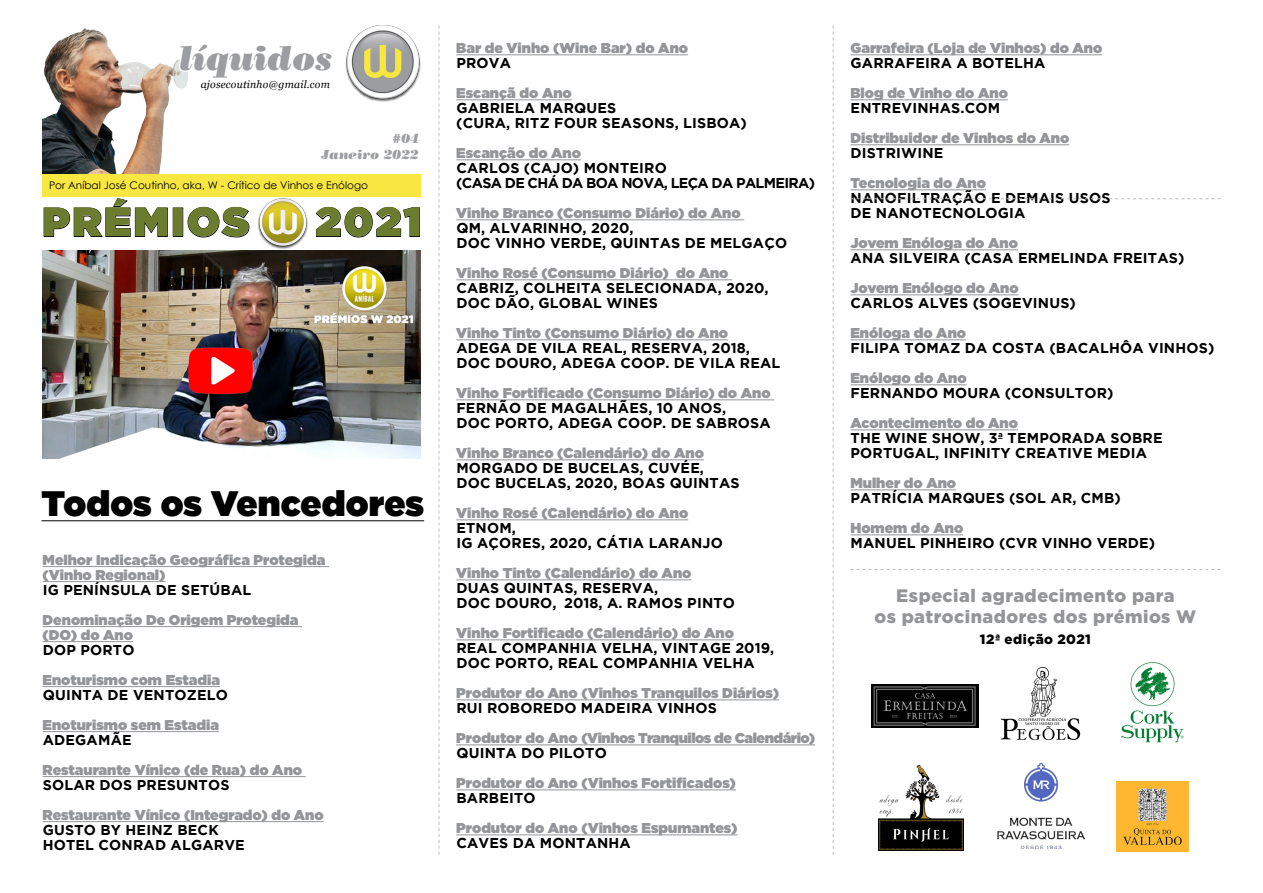
<style>
.page{position:relative;width:1263px;height:893px;background:#fff}
.page>*{position:absolute;margin:0;border:0;box-sizing:border-box;transform-origin:0 0}
.t1{font:40.5px "Gotham Ultra";letter-spacing:.065em;color:#6b7c2f}
.t2{font:35.25px "Gotham Ultra";letter-spacing:.005em;color:#000}
.t3{font:italic 34.5px "Bodoni Poster";color:#9b9da0}
.t4{font:900 18px/21px "Gotham HTF";letter-spacing:.025em;color:#939598;text-align:center}
.t5{font:700 14.25px/15px "Gotham";letter-spacing:.015em;color:#000}
.t6{font:900 14.25px/15px "Gotham";color:#939598}
.t7{font:700 14.25px/15px "Gotham";letter-spacing:-.045em;color:#000}
.t8{font:900 14.25px "Gotham";letter-spacing:-.03em;color:#939598}
.t9{font:900 13.5px "Gotham HTF";letter-spacing:.035em;color:#000}
.t10{font:italic 13.2px/15.9px "Bodoni Poster";color:#9b9da0;text-align:right}
.t11{font:10.5px "Century Gothic";color:#000}
.t12{font:italic 10.5px "Georgia";letter-spacing:.02em;color:#000}
</style>
<div class="page">
<hr style="left:456px;top:55px;width:232px;height:1px;background:#939598">
<hr style="left:456px;top:100px;width:116px;height:1px;background:#939598">
<hr style="left:456px;top:160px;width:125px;height:1px;background:#939598">
<hr style="left:456px;top:220px;width:288px;height:1px;background:#939598">
<hr style="left:456px;top:280px;width:276px;height:1px;background:#939598">
<hr style="left:456px;top:340px;width:272px;height:1px;background:#939598">
<hr style="left:456px;top:400px;width:318px;height:1px;background:#939598">
<hr style="left:456px;top:460px;width:248px;height:1px;background:#939598">
<hr style="left:456px;top:520px;width:232px;height:1px;background:#939598">
<hr style="left:456px;top:580px;width:235px;height:1px;background:#939598">
<hr style="left:456px;top:640px;width:278px;height:1px;background:#939598">
<hr style="left:456px;top:700px;width:323px;height:1px;background:#939598">
<hr style="left:456px;top:745px;width:359px;height:1px;background:#939598">
<hr style="left:456px;top:790px;width:280px;height:1px;background:#939598">
<hr style="left:456px;top:835px;width:281px;height:1px;background:#939598">
<hr style="left:43px;top:566px;width:286px;height:1px;background:#939598">
<hr style="left:43px;top:581px;width:123px;height:1px;background:#939598">
<hr style="left:43px;top:626px;width:259px;height:1px;background:#939598">
<hr style="left:43px;top:641px;width:90px;height:1px;background:#939598">
<hr style="left:43px;top:686px;width:177px;height:1px;background:#939598">
<hr style="left:43px;top:731px;width:176px;height:1px;background:#939598">
<hr style="left:43px;top:776px;width:263px;height:1px;background:#939598">
<hr style="left:43px;top:821px;width:281px;height:1px;background:#939598">
<svg style="left:439px;top:26px;width:1px;height:829px"></svg>
<svg style="left:833px;top:26px;width:1px;height:829px"></svg>
<hr style="left:850px;top:55px;width:252px;height:1px;background:#939598">
<hr style="left:850px;top:100px;width:158px;height:1px;background:#939598">
<hr style="left:850px;top:145px;width:219px;height:1px;background:#939598">
<hr style="left:850px;top:190px;width:136px;height:1px;background:#939598">
<hr style="left:850px;top:250px;width:168px;height:1px;background:#939598">
<hr style="left:850px;top:295px;width:168px;height:1px;background:#939598">
<hr style="left:850px;top:340px;width:116px;height:1px;background:#939598">
<hr style="left:850px;top:385px;width:117px;height:1px;background:#939598">
<hr style="left:850px;top:430px;width:168px;height:1px;background:#939598">
<hr style="left:850px;top:490px;width:106px;height:1px;background:#939598">
<hr style="left:850px;top:535px;width:113px;height:1px;background:#939598">
<svg style="left:850px;top:198px;width:370px;height:1px"></svg>
<svg style="left:850px;top:569px;width:370px;height:1px"></svg>
<hr style="left:41px;top:520px;width:383px;height:1px;background:#000">
<img style="left:43px;top:28px;width:143px;height:146px">
<div style="left:345px;top:26px;width:76px;height:76px;background:#000;opacity:.65"></div>
<img style="left:347px;top:26px;width:74px;height:75px">
<svg style="left:178px;top:41px;width:10px;height:45px"></svg>
<div style="left:43px;top:174px;width:378px;height:23px;background:#f7e740"></div>
<svg style="left:43px;top:198px;width:125px;height:39px"></svg>
<div style="left:173px;top:208px;width:10px;height:28px;border:1px solid #000"></div>
<svg style="left:187px;top:207px;width:63px;height:31px"></svg>
<svg style="left:316px;top:207px;width:104px;height:31px"></svg>
<img style="left:258px;top:198px;width:50px;height:51px">
<img style="left:43px;top:250px;width:378px;height:208px">
<img style="left:1121px;top:662px;width:63px;height:81px">
<img style="left:1000px;top:666px;width:81px;height:75px">
<img style="left:871px;top:685px;width:107px;height:42px">
<img style="left:878px;top:765px;width:86px;height:86px">
<img style="left:1117px;top:781px;width:71px;height:71px">
<img style="left:997px;top:763px;width:87px;height:86px">
<h3 class="t3" style="left:179px;top:37px;width:155px">líquidos</h3>
<p class="t12" style="left:201px;top:78px;width:131px">ajosecoutinho@gmail.com</p>
<p class="t10" style="left:321px;top:131px;width:99px">#04<br>Janeiro 2022</p>
<p class="t11" style="left:49px;top:178px;width:320px">Por Aníbal José Coutinho, aka, W - Crítico de Vinhos e Enólogo</p>
<h1 class="t1" style="left:43px;top:199px;width:208px">PRÉMIOS</h1>
<h1 class="t1" style="left:316px;top:199px;width:107px">2021</h1>
<h2 class="t2" style="left:41px;top:484px;width:384px">Todos os Vencedores</h2>
<p class="t6" style="left:43px;top:552px;width:284px">Melhor Indicação Geográfica Protegida (Vinho Regional)</p>
<p class="t5" style="left:43px;top:582px;width:210px">IG PENÍNSULA DE SETÚBAL</p>
<p class="t6" style="left:43px;top:612px;width:257px">Denominação De Origem Protegida (DO) do Ano</p>
<p class="t5" style="left:43px;top:642px;width:93px">DO P PORTO</p>
<p class="t6" style="left:43px;top:672px;width:179px">Enoturismo com Estadia</p>
<p class="t5" style="left:43px;top:687px;width:187px">QUINTA DE VENTOZELO</p>
<p class="t6" style="left:43px;top:717px;width:178px">Enoturismo sem Estadia</p>
<p class="t5" style="left:43px;top:732px;width:90px">ADEGAMÃE</p>
<p class="t6" style="left:43px;top:762px;width:261px">Restaurante Vínico (de Rua) do Ano</p>
<p class="t5" style="left:43px;top:777px;width:187px">SOLAR DOS PRESUNTOS</p>
<p class="t6" style="left:43px;top:807px;width:283px">Restaurante Vínico (Integrado) do Ano</p>
<p class="t5" style="left:43px;top:822px;width:204px">GUSTO BY H EINZ BECK<br>HOTEL CONRAD ALGARVE</p>
<p class="t6" style="left:456px;top:40px;width:233px">Bar de Vinho (Wine Bar) do Ano</p>
<p class="t5" style="left:456px;top:55px;width:56px">PROVA</p>
<p class="t6" style="left:456px;top:85px;width:117px">Escançã do Ano</p>
<p class="t5" style="left:456px;top:100px;width:292px">GABRIELA MARQUES<br>(CURA, RITZ FOUR SEASONS, LISBOA)</p>
<p class="t6" style="left:456px;top:145px;width:126px">Escanção do Ano</p>
<p class="t7" style="left:456px;top:160px;width:360px">CARLOS (CAJO) MONTEIRO<br>(CASA DE CHÁ DA BOA N OVA, LEÇA DA PALM EIRA)</p>
<p class="t6" style="left:456px;top:205px;width:286px">Vinho Branco (Consumo Diário) do Ano</p>
<p class="t5" style="left:456px;top:220px;width:332px">QM, ALVARINHO, 2020,<br>DOC VINHO VERDE, QUINTAS DE MELGAÇO</p>
<p class="t6" style="left:456px;top:265px;width:274px">Vinho Rosé (Consumo Diário) do Ano</p>
<p class="t5" style="left:456px;top:280px;width:314px">CABRIZ, COLHEITA SELECIONADA, 2020,<br>DOC DÃO, GLOBAL WINES</p>
<p class="t6" style="left:456px;top:325px;width:273px">Vinho Tinto (Consumo Diário) do Ano</p>
<p class="t5" style="left:456px;top:340px;width:326px">ADEGA DE VILA REAL, RESERVA, 2018,<br>DOC DOURO, ADEGA COOP. DE VILA REAL</p>
<p class="t6" style="left:456px;top:385px;width:316px">Vinho Fortificado (Consumo Diário) do Ano</p>
<p class="t5" style="left:456px;top:400px;width:316px">FERNÃO DE MAGALHÃES, 10 ANOS,<br>DOC PORTO, ADEGA COOP. DE SABROSA</p>
<p class="t6" style="left:456px;top:445px;width:249px">Vinho Branco (Calendário) do Ano</p>
<p class="t5" style="left:456px;top:460px;width:285px">MORGADO DE BUCELAS, CUVÉE,<br>DOC BUCELAS, 2020, BOAS QUINTAS</p>
<p class="t6" style="left:456px;top:505px;width:233px">Vinho Rosé (Calendário) do Ano</p>
<p class="t5" style="left:456px;top:520px;width:268px">ETNOM,<br>I G AÇORES, 2020, CÁTIA LARANJO</p>
<p class="t6" style="left:456px;top:565px;width:237px">Vinho Tinto (Calendário) do Ano</p>
<p class="t5" style="left:456px;top:580px;width:280px">DUAS QUINTAS, RESERVA,<br>DOC DOURO, 2018, A. RAM OS PINTO</p>
<p class="t6" style="left:456px;top:625px;width:279px">Vinho Fortificado (Calendário) do Ano</p>
<p class="t5" style="left:456px;top:640px;width:319px">REAL COMPANHIA VELHA, VINTAGE 2019,<br>DOC PORTO, REAL COMPANHIA VELHA</p>
<p class="t6" style="left:456px;top:685px;width:324px">Produtor do Ano (Vinhos Tranquilos Diários)</p>
<p class="t5" style="left:456px;top:700px;width:262px">RUI ROBOREDO MADEIRA VINHOS</p>
<p class="t8" style="left:456px;top:730px;width:360px">Produtor do Ano (Vinhos Tranquilos de Calendário)</p>
<p class="t5" style="left:456px;top:745px;width:152px">QUINTA DO PILOTO</p>
<p class="t6" style="left:456px;top:775px;width:281px">Produtor do Ano (Vinhos Fortificados)</p>
<p class="t5" style="left:456px;top:790px;width:81px">BARBEITO</p>
<p class="t6" style="left:456px;top:820px;width:283px">Produtor do Ano (Vinhos Espumantes)</p>
<p class="t5" style="left:456px;top:835px;width:176px">CAVES DA MONTANHA</p>
<p class="t6" style="left:850px;top:40px;width:253px">Garrafeira (Loja de Vinhos) do Ano</p>
<p class="t5" style="left:850px;top:55px;width:196px">GARRAFEIRA A BOTELHA</p>
<p class="t6" style="left:850px;top:85px;width:159px">Blog de Vinho do Ano</p>
<p class="t5" style="left:850px;top:100px;width:149px">ENTREVINHAS.COM</p>
<p class="t6" style="left:850px;top:130px;width:220px">Distribuidor de Vinhos do Ano</p>
<p class="t5" style="left:850px;top:145px;width:94px">DISTRIWINE</p>
<p class="t6" style="left:850px;top:175px;width:137px">Tecnologia do Ano</p>
<p class="t5" style="left:850px;top:190px;width:261px">NANOFILTRAÇÃO E DEMAIS USOS<br>DE NANOTECNOLOGIA</p>
<p class="t6" style="left:850px;top:235px;width:169px">Jovem Enóloga do Ano</p>
<p class="t5" style="left:850px;top:250px;width:335px">ANA SILVEIRA (CASA ERM ELINDA FREITAS)</p>
<p class="t6" style="left:850px;top:280px;width:170px">Jovem Enólogo do Ano</p>
<p class="t5" style="left:850px;top:295px;width:227px">CARLOS ALVES (SOGEVINUS)</p>
<p class="t6" style="left:850px;top:325px;width:117px">Enóloga do Ano</p>
<p class="t5" style="left:850px;top:340px;width:365px">FILIPA TOMAZ DA COSTA (BACALHÔA VINHOS)</p>
<p class="t6" style="left:850px;top:370px;width:118px">Enólogo do Ano</p>
<p class="t5" style="left:850px;top:385px;width:264px">FERNANDO MOURA (CONSULTOR)</p>
<p class="t6" style="left:850px;top:415px;width:169px">Acontecimento do Ano</p>
<p class="t5" style="left:850px;top:430px;width:314px">THE WINE SHOW, 3ª TEMPORADA SOBRE<br>PORTUGAL, I NFINITY CREATIVE MEDIA</p>
<p class="t6" style="left:850px;top:475px;width:107px">Mulher do Ano</p>
<p class="t5" style="left:850px;top:490px;width:272px">PATRÍCIA MARQUES (SOL AR, CMB)</p>
<p class="t6" style="left:850px;top:520px;width:114px">Homem do Ano</p>
<p class="t5" style="left:850px;top:535px;width:203px">MANUEL PINHEIRO (CVR VINHO</p>
<p class="t5" style="left:1097px;top:535px;width:12px">VERDE</p>
<p class="t5" style="left:1149px;top:535px;width:8px">)</p>
<p class="t4" style="left:874px;top:585px;width:323px">Especial agradecimento para<br>os patrocinadores dos prémios W</p>
<p class="t9" style="left:980px;top:632px;width:113px">12ª edição 2021</p>
</div>
